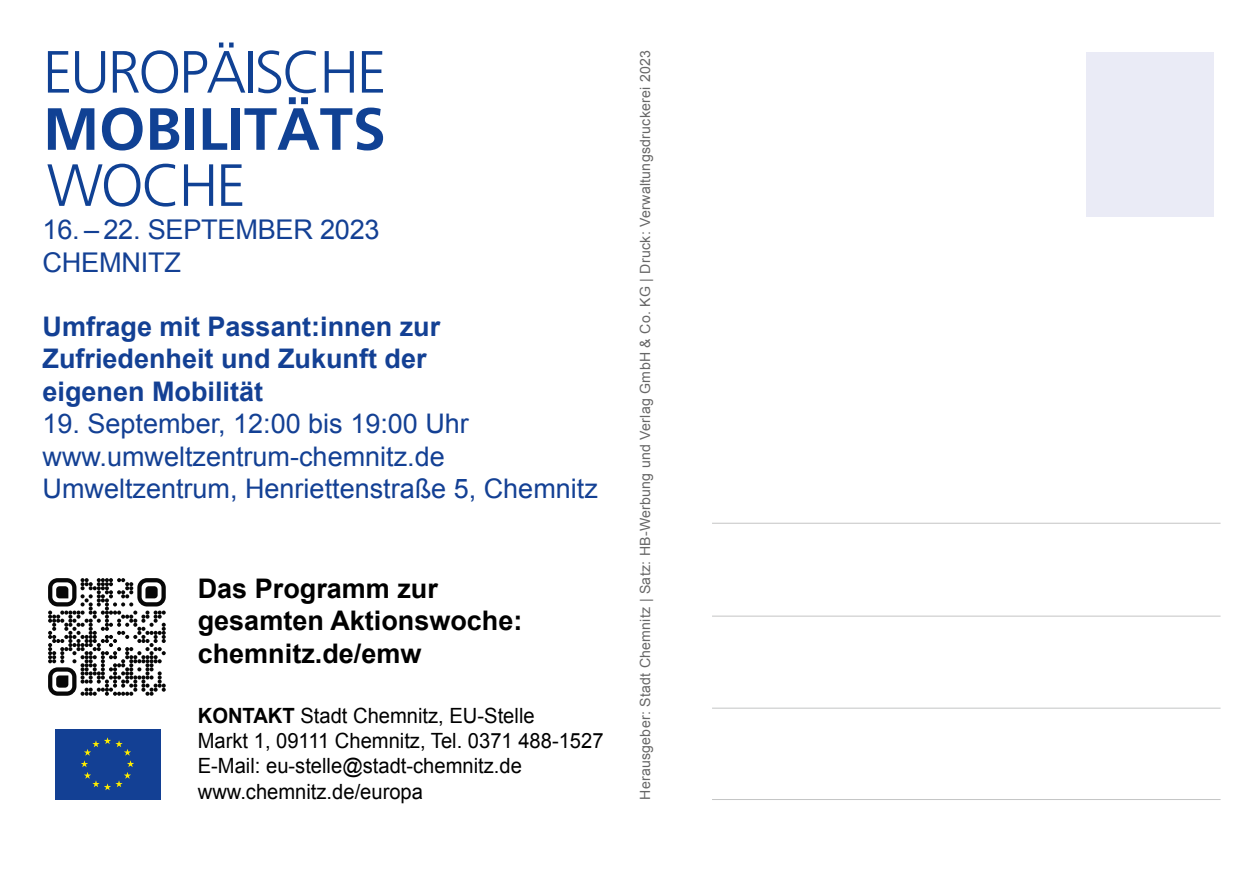
<style>
.page{position:relative;width:1259px;height:893px;background:#fff}
.page>*{position:absolute;margin:0;border:0;box-sizing:border-box;transform-origin:0 0}
.t1{font:27.3px/32.7px "Arial";letter-spacing:-.01em;color:#134094}
.t2{font:27px/32.4px "Arial";color:#134094}
.t3{font:700 27px/32.4px "Arial";color:#134094}
.t4{font:700 27px/32.4px "Arial";color:#000}
.t5{font:21px/25.2px "Arial";color:#000;scale:.96 1}
.t6{font:14.1px "Arial";letter-spacing:.02em;color:#000}
.s1{font-weight:700}
</style>
<div class="page">
<hr style="left:712px;top:799px;width:508px;height:1px;background:#9c9d9d">
<hr style="left:712px;top:708px;width:508px;height:1px;background:#9c9d9d">
<hr style="left:712px;top:616px;width:508px;height:1px;background:#9c9d9d">
<hr style="left:712px;top:523px;width:508px;height:1px;background:#9c9d9d">
<div style="left:1085px;top:52px;width:128px;height:165px;background:#eaebf6"></div>
<svg style="left:48px;top:578px;width:118px;height:118px"></svg>
<svg style="left:55px;top:799px;width:105px;height:1px"></svg>
<div style="left:55px;top:729px;width:105px;height:70px;background:#134094"></div>
<svg style="left:81px;top:737px;width:53px;height:53px"></svg>
<svg style="left:48px;top:43px;width:335px;height:107px"></svg>
<svg style="left:47px;top:164px;width:128px;height:43px"></svg>
<svg style="left:184px;top:164px;width:29px;height:42px"></svg>
<svg style="left:221px;top:164px;width:21px;height:42px"></svg>
<h1 class="t1" style="left:43px;top:213px;width:339px">16. – 22. SEPTEMBER 2023<br>CHEMNITZ</h1>
<p class="t3" style="left:43px;top:311px;width:399px">Umfrage mit Passant:innen zur<br>Zufriedenheit und Zukunft der eigenen Mobilität</p>
<p class="t2" style="left:43px;top:408px;width:557px">19. September, 12:00 bis 19:00 Uhr www.umweltzentrum-chemnitz.de<br>Umweltzentrum, Henriettenstraße 5, Chemnitz</p>
<p class="t4" style="left:198px;top:573px;width:326px">Das Programm zur gesamten Aktionswoche: chemnitz.de/emw</p>
<p class="t5" style="left:198px;top:703px;width:424px"><span class="s1">KONTAKT</span> Stadt Chemnitz, EU-Stelle<br>Markt 1, 09111 Chemnitz, Tel. 0371 488-1527<br>E-Mail: eu-stelle@stadt-chemnitz.de www.chemnitz.de/europa</p>
<p class="t6" style="left:636px;top:800px;width:751px;rotate:-90deg">Herausgeber: Stadt Chemnitz | Satz: HB-Werbung und Verlag GmbH &amp; Co. KG | Druck: Verwaltungsdruckerei 2023</p>
</div>
